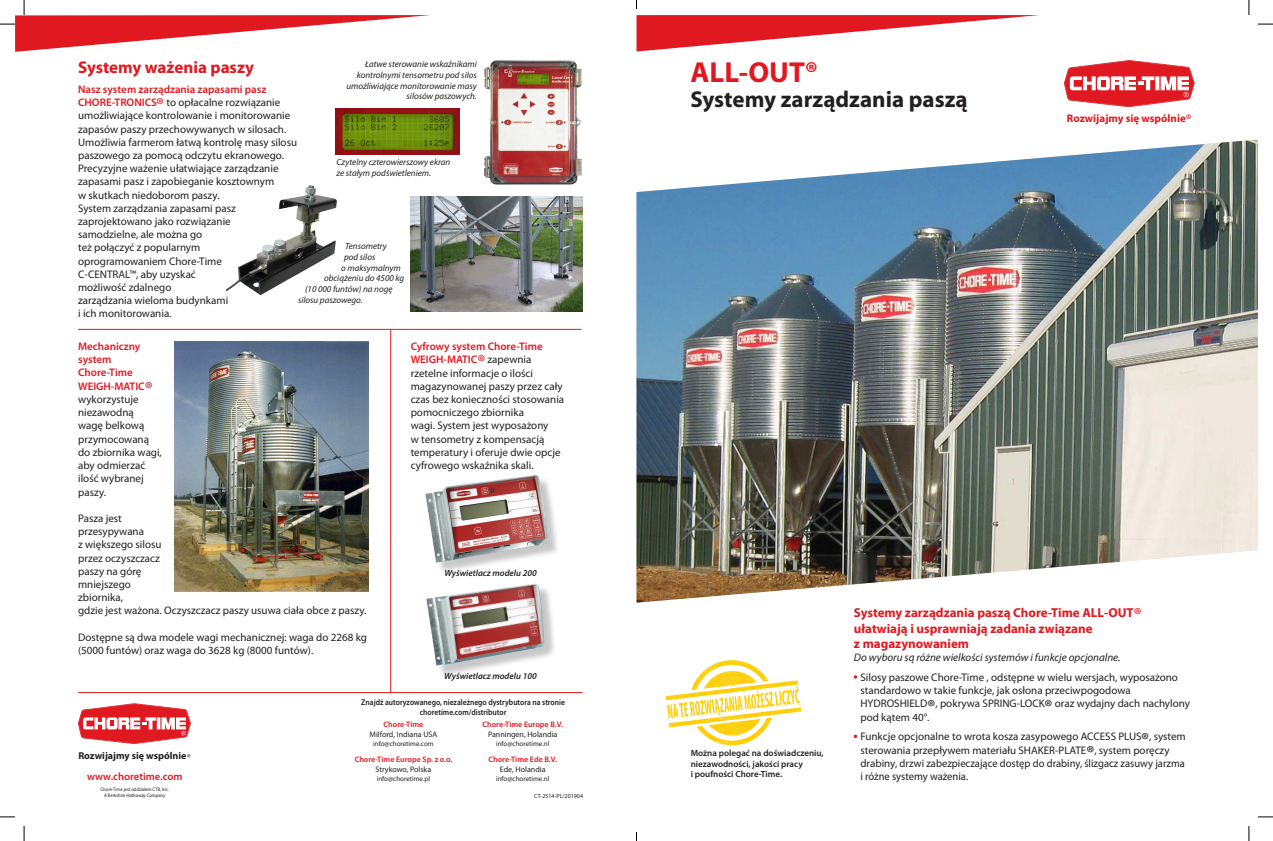
<style>
.page{position:relative;width:1273px;height:841px;background:#fff}
.page>*{position:absolute;margin:0;border:0;box-sizing:border-box;transform-origin:0 0}
.t1{font:700 29px "Myriad Pro";color:#e01921}
.t2{font:700 23px "Myriad Pro";color:#231f20}
.t3{font:700 17px "Myriad Pro";color:#e01921}
.t4{font:700 13px/15.6px "Myriad Pro";color:#e01921}
._12_pt_Bullet_Text{font:11px/13.2px "Myriad Pro";color:#231f20}
.t5{font:italic 11px "Myriad Pro";color:#231f20}
.t6{font:700 11px "Myriad Pro";color:#e01921}
.t7{font:600 10.6px "Myriad Pro";color:#e01921}
.t8{font:700 10px "Myriad Pro";color:#231f20}
.t9{font:italic 9px/10.8px "Myriad Pro";color:#231f20}
.t10{font:600 9px/10.5px "Myriad Pro";color:#231f20}
.t11{font:italic 600 9px "Myriad Pro";color:#231f20}
.t12{font:600 8.4px/10px "Myriad Pro";color:#231f20;text-align:center;scale:.9 1}
.t13{font:600 8px "Myriad Pro";color:#e01921}
.t14{font:8px "Myriad Pro";color:#231f20}
.t15{font:7px "Myriad Pro";color:#231f20}
.t16{font:6px "Myriad Pro";color:#231f20}
.t17{font:5px "Myriad Pro";color:#231f20;scale:.92 1}
.s1{font-weight:600;color:#e01921}
.s2{font-size:19px;color:#e01921}
.s3{font-weight:300;font-style:italic}
.s4{font-weight:400;font-size:14px}
.s5{font-weight:400;font-size:19px}
.s6{color:#e01921}
.s7{font-size:19px}
</style>
<div class="page">
<hr style="left:78px;top:691px;width:504px;height:1px;background:#e01921">
<img style="left:410px;top:196px;width:172px;height:115px">
<img style="left:335px;top:109px;width:124px;height:46px">
<img style="left:484px;top:60px;width:98px;height:124px">
<img style="left:226px;top:185px;width:111px;height:110px">
<hr style="left:78px;top:329px;width:503px;height:1px;background:#e01921">
<img style="left:174px;top:341px;width:195px;height:250px">
<div style="left:427px;top:476px;width:133px;height:98px;background:#231f20;opacity:.25"></div>
<img style="left:425px;top:475px;width:123px;height:87px">
<div style="left:428px;top:585px;width:128px;height:92px;background:#231f20;opacity:.25"></div>
<img style="left:426px;top:583px;width:118px;height:82px">
<hr style="left:390px;top:329px;width:1px;height:363px;background:#e01921">
<svg style="left:78px;top:703px;width:112px;height:40px"></svg>
<svg style="left:665px;top:660px;width:136px;height:85px"></svg>
<img style="left:636px;top:139px;width:621px;height:463px">
<svg style="left:1064px;top:60px;width:130px;height:47px"></svg>
<svg style="left:636px;top:15px;width:403px;height:36px"></svg>
<svg style="left:1258px;top:23px;width:14px;height:2px"></svg>
<svg style="left:0;top:816px;width:15px;height:1px"></svg>
<svg style="left:1258px;top:816px;width:14px;height:1px"></svg>
<svg style="left:0;top:0;width:430px;height:52px"></svg>
<svg style="left:23px;top:826px;width:2px;height:14px"></svg>
<svg style="left:1248px;top:0;width:1px;height:15px"></svg>
<svg style="left:1248px;top:826px;width:1px;height:14px"></svg>
<p class="t9" style="left:346px;top:58px;width:132px;text-align:right">Łatwe sterowanie wskaźnikami kontrolnymi tensometru pod silos umożliwiające monitorowanie masy silosów paszowych.</p>
<p class="t3" style="left:78px;top:56px;width:177px">Systemy ważenia paszy</p>
<p class="_12_pt_Bullet_Text" style="left:78px;top:82px;width:220px"><span class="s1">Nasz system zarządzania zapasami pasz CHORE-TRONICS</span><span class="s2">®</span> to opłacalne rozwiązanie umożliwiające kontrolowanie i monitorowanie zapasów paszy przechowywanych w silosach.<br>Umożliwia farmerom łatwą kontrolę masy silosu paszowego za pomocą odczytu ekranowego.<br>Precyzyjne ważenie ułatwiające zarządzanie zapasami pasz i zapobieganie kosztownym<br>w skutkach niedoborom paszy.<br>System zarządzania zapasami pasz zaprojektowano jako rozwiązanie<br>samodzielne, ale można go<br>też połączyć z popularnym<br>oprogramowaniem Chore-Time<br>C-CENTRAL™, aby uzyskać<br>możliwość zdalnego<br>zarządzania wieloma budynkami<br>i ich monitorowania.</p>
<p class="t9" style="left:336px;top:157px;width:115px">Czytelny czterowierszowy ekran ze stałym podświetleniem.</p>
<p class="t9" style="left:345px;top:240px;width:43px">Tensometry</p>
<p class="t9" style="left:344px;top:251px;width:33px">pod silos</p>
<p class="t9" style="left:341px;top:262px;width:61px">o maksymalnym</p>
<p class="t9" style="left:324px;top:273px;width:82px">obciążeniu do 4500 kg</p>
<p class="t9" style="left:305px;top:283px;width:89px">(10 000 funtów) na nogę</p>
<p class="t9" style="left:298px;top:294px;width:66px">silosu paszowego.</p>
<p class="_12_pt_Bullet_Text" style="left:78px;top:339px;width:85px"><span class="s1">Mechaniczny system<br>Chore-Time<br>WEIGH-MATIC</span><span class="s2">® </span>wykorzystuje niezawodną<br>wagę belkową przymocowaną do zbiornika wagi, aby odmierzać ilość wybranej paszy.</p>
<p class="_12_pt_Bullet_Text" style="left:78px;top:511px;width:290px">Pasza jest<br>przesypywana<br>z większego silosu<br>przez oczyszczacz<br>paszy na górę<br>mniejszego<br>zbiornika,<br>gdzie jest ważona. Oczyszczacz paszy usuwa ciała obce z paszy.</p>
<p class="_12_pt_Bullet_Text" style="left:78px;top:630px;width:290px">Dostępne są dwa modele wagi mechanicznej: waga do 2268 kg (5000 funtów) oraz waga do 3628 kg (8000 funtów).</p>
<p class="_12_pt_Bullet_Text" style="left:410px;top:339px;width:155px"><span class="s1">Cyfrowy system Chore-Time<br>WEIGH-MATIC</span><span class="s2">®</span> zapewnia rzetelne informacje o ilości magazynowanej paszy przez cały czas bez konieczności stosowania pomocniczego zbiornika<br>wagi. System jest wyposażony<br>w tensometry z kompensacją temperatury i oferuje dwie opcje cyfrowego wskaźnika skali.</p>
<p class="t11" style="left:444px;top:566px;width:94px">Wyświetlacz modelu 200</p>
<p class="t11" style="left:444px;top:669px;width:94px">Wyświetlacz modelu 100</p>
<p class="t8" style="left:78px;top:749px;width:113px">Rozwijajmy się wspólnie<span class="s3">®</span></p>
<p class="t7" style="left:87px;top:769px;width:97px">www.choretime.com</p>
<p class="t17" style="left:101px;top:785px;width:76px">Chore-Time jest oddziałem CTB, Inc.</p>
<p class="t17" style="left:104px;top:792px;width:68px">A Berkshire Hathaway Company</p>
<p class="t12" style="left:361px;top:696px;width:228px">Znajdź autoryzowanego, niezależnego dystrybutora na stronie choretime.com/distributor</p>
<p class="t13" style="left:383px;top:719px;width:41px">Chore-Time</p>
<p class="t14" style="left:369px;top:729px;width:69px">Milford, Indiana USA</p>
<p class="t15" style="left:373px;top:739px;width:62px">info@choretime.com</p>
<p class="t13" style="left:354px;top:753px;width:99px">Chore-Time Europe Sp. z o.o.</p>
<p class="t14" style="left:375px;top:763px;width:57px">Strykowo, Polska</p>
<p class="t15" style="left:377px;top:773px;width:55px">info@choretime.pl</p>
<p class="t13" style="left:482px;top:719px;width:82px">Chore-Time Europe B.V.</p>
<p class="t14" style="left:488px;top:729px;width:71px">Panningen, Holandia</p>
<p class="t15" style="left:496px;top:739px;width:55px">info@choretime.nl</p>
<p class="t13" style="left:488px;top:753px;width:70px">Chore-Time Ede B.V.</p>
<p class="t14" style="left:500px;top:763px;width:47px">Ede, Holandia</p>
<p class="t15" style="left:496px;top:773px;width:55px">info@choretime.nl</p>
<p class="t16" style="left:534px;top:792px;width:50px">CT-2514-PL/201904</p>
<p class="t1" style="left:690px;top:53px;width:129px">ALL-OUT®</p>
<p class="t2" style="left:690px;top:84px;width:278px">Systemy zarządzania paszą</p>
<p class="t6" style="left:1066px;top:111px;width:126px">Rozwijajmy się wspólnie<span class="s4">®</span></p>
<p class="t10" style="left:690px;top:747px;width:134px">Można polegać na doświadczeniu, niezawodności, jakości pracy<br>i poufności Chore-Time.</p>
<p class="t4" style="left:853px;top:604px;width:289px">Systemy zarządzania paszą Chore-Time ALL-OUT<span class="s5">® </span>ułatwiają i usprawniają zadania związane<br>z magazynowaniem</p>
<p class="t5" style="left:853px;top:650px;width:268px">Do wyboru są różne wielkości systemów i funkcje opcjonalne.</p>
<p class="_12_pt_Bullet_Text" style="left:860px;top:670px;width:331px;text-indent:-6px"><span class="s6">•</span> Silosy paszowe Chore-Time , odstępne w wielu wersjach, wyposażono standardowo w takie funkcje, jak osłona przeciwpogodowa HYDROSHIELD<span class="s7">®</span>, pokrywa SPRING-LOCK<span class="s7">®</span> oraz wydajny dach nachylony pod kątem 40°.</p>
<p class="_12_pt_Bullet_Text" style="left:860px;top:729px;width:327px;text-indent:-6px"><span class="s6">•</span> Funkcje opcjonalne to wrota kosza zasypowego ACCESS PLUS<span class="s7">®</span>, system sterowania przepływem materiału SHAKER-PLATE<span class="s7">®</span>, system poręczy drabiny, drzwi zabezpieczające dostęp do drabiny, ślizgacz zasuwy jarzma i różne systemy ważenia.</p>
</div>
